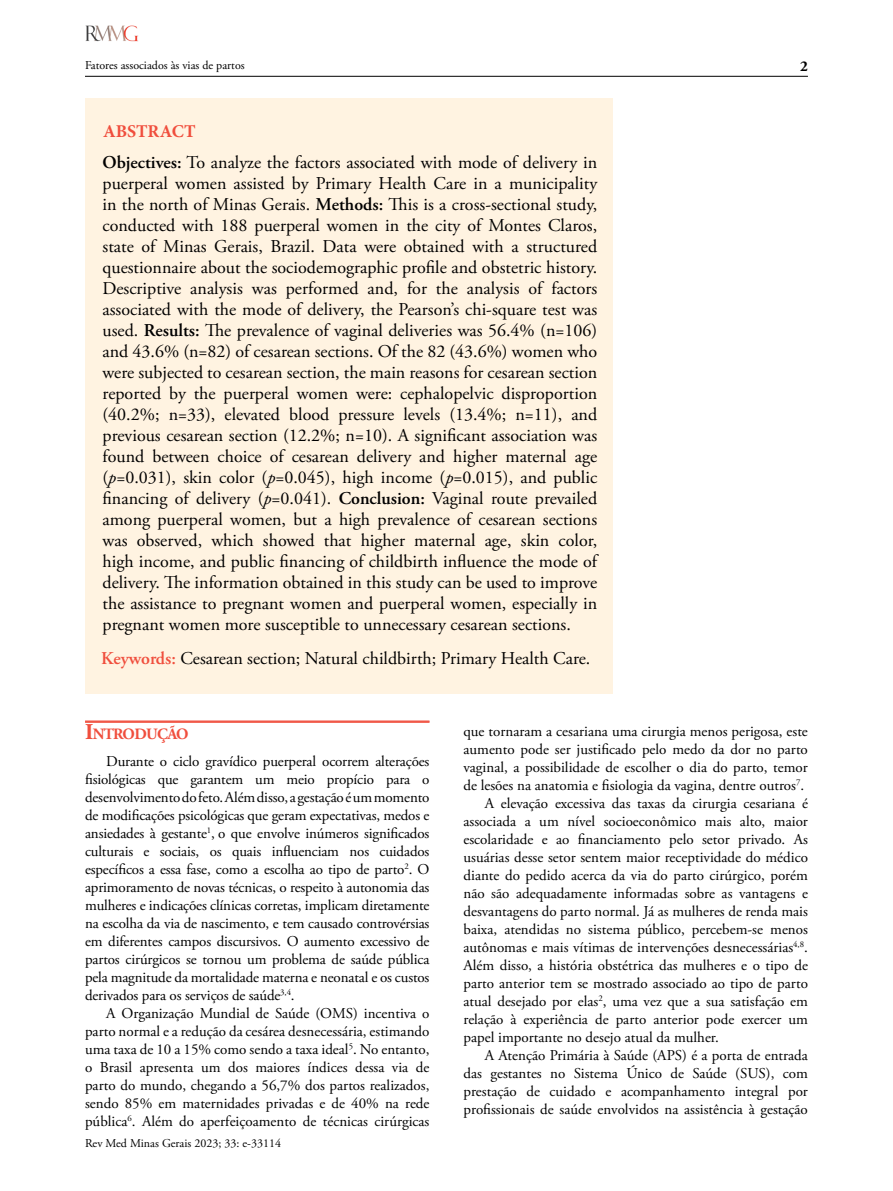
<style>
.page{position:relative;width:893px;height:1191px;background:#fff}
.page>*{position:absolute;margin:0;border:0;box-sizing:border-box;transform-origin:0 0}
.Resumo_Abstract{font:18px/21px "Adobe Garamond Pro";color:#000;text-align:justify}
.Palavras-chave_Keywo{font:18px "Adobe Garamond Pro";color:#000}
.Tópico_Resumo{font:700 18px "Minion Pro";color:#f04e3d}
.Tópico{font:700 15.75px "Adobe Garamond Pro";letter-spacing:-.045em;color:#f04e3d}
.Texto{font:15px/18px "Adobe Garamond Pro";color:#000;text-align:justify}
.t1{font:700 15px "Adobe Garamond Pro";color:#000}
.t2{font:12px "Adobe Garamond Pro";color:#000101}
.t3{font:12px "Adobe Garamond Pro";color:#000}
.s1{font-weight:600}
.s2{font-style:italic}
.s3{font-weight:600;color:#f04e3d}
.s4{font-size:22.5px}
</style>
<div class="page">
<hr style="left:85px;top:76px;width:723px;height:1px;background:#000">
<img style="left:85px;top:26px;width:53px;height:16px">
<hr style="left:85px;top:720px;width:344px;height:1px;background:#f04e3d">
<hr style="left:85px;top:721px;width:344px;height:1px;background:#f04e3d">
<hr style="left:85px;top:722px;width:344px;height:1px;background:#f04e3d">
<div style="left:85px;top:98px;width:527px;height:595px;background:#fff3e1"></div>
<p class="t3" style="left:85px;top:58px;width:161px">Fatores associados às vias de partos</p>
<p class="Tópico_Resumo" style="left:103px;top:118px;width:94px">ABSTRACT</p>
<p class="Resumo_Abstract" style="left:103px;top:152px;width:496px"><span class="s1">Objectives:</span> To analyze the factors associated with mode of delivery in puerperal women assisted by Primary Health Care in a municipality in the north of Minas Gerais. <span class="s1">Methods:</span> This is a cross-sectional study, conducted with 188 puerperal women in the city of Montes Claros, state of Minas Gerais, Brazil. Data were obtained with a structured questionnaire about the sociodemographic profile and obstetric history.<br>Descriptive analysis was performed and, for the analysis of factors associated with the mode of delivery, the Pearson’s chi-square test was used. <span class="s1">Results:</span> The prevalence of vaginal deliveries was 56.4% (n=106) and 43.6% (n=82) of cesarean sections. Of the 82 (43.6%) women who were subjected to cesarean section, the main reasons for cesarean section reported by the puerperal women were: cephalopelvic disproportion (40.2%; n=33), elevated blood pressure levels (13.4%; n=11), and previous cesarean section (12.2%; n=10). A significant association was found between choice of cesarean delivery and higher maternal age (<span class="s2">p</span>=0.031), skin color (<span class="s2">p</span>=0.045), high income (<span class="s2">p</span>=0.015), and public financing of delivery (<span class="s2">p</span>=0.041). <span class="s1">Conclusion:</span> Vaginal route prevailed among puerperal women, but a high prevalence of cesarean sections was observed, which showed that higher maternal age, skin color, high income, and public financing of childbirth influence the mode of delivery. The information obtained in this study can be used to improve the assistance to pregnant women and puerperal women, especially in pregnant women more susceptible to unnecessary cesarean sections.</p>
<p class="Palavras-chave_Keywo" style="left:101px;top:647px;width:491px"><span class="s3">Keywords:</span> Cesarean section; Natural childbirth; Primary Health Care.</p>
<p class="t1" style="left:800px;top:58px;width:9px">2</p>
<p class="Tópico" style="left:85px;top:725px;width:105px"><span class="s4">I</span>NTRODUÇÃO</p>
<p class="Texto" style="left:85px;top:752px;width:346px;text-indent:21px">Durante o ciclo gravídico puerperal ocorrem alterações fisiológicas que garantem um meio propício para o desenvolvimento do feto. Além disso, a gestação é um momento de modificações psicológicas que geram expectativas, medos e ansiedades à gestante<sup>1</sup>, o que envolve inúmeros significados culturais e sociais, os quais influenciam nos cuidados específicos a essa fase, como a escolha ao tipo de parto<sup>2</sup>. O aprimoramento de novas técnicas, o respeito à autonomia das mulheres e indicações clínicas corretas, implicam diretamente na escolha da via de nascimento, e tem causado controvérsias em diferentes campos discursivos. O aumento excessivo de partos cirúrgicos se tornou um problema de saúde pública pela magnitude da mortalidade materna e neonatal e os custos derivados para os serviços de saúde<sup>3,4</sup>.</p>
<p class="Texto" style="left:85px;top:1004px;width:346px;text-indent:21px">A Organização Mundial de Saúde (OMS) incentiva o parto normal e a redução da cesárea desnecessária, estimando uma taxa de 10 a 15% como sendo a taxa ideal<sup>5</sup>. No entanto, o Brasil apresenta um dos maiores índices dessa via de parto do mundo, chegando a 56,7% dos partos realizados, sendo 85% em maternidades privadas e de 40% na rede pública<sup>6</sup>. Além do aperfeiçoamento de técnicas cirúrgicas</p>
<p class="t2" style="left:85px;top:1135px;width:197px">Rev Med Minas Gerais 2023; 33: e-33114</p>
<p class="Texto" style="left:463px;top:723px;width:346px">que tornaram a cesariana uma cirurgia menos perigosa, este aumento pode ser justificado pelo medo da dor no parto vaginal, a possibilidade de escolher o dia do parto, temor de lesões na anatomia e fisiologia da vagina, dentre outros<sup>7</sup>.</p>
<p class="Texto" style="left:463px;top:795px;width:346px;text-indent:21px">A elevação excessiva das taxas da cirurgia cesariana é associada a um nível socioeconômico mais alto, maior escolaridade e ao financiamento pelo setor privado. As usuárias desse setor sentem maior receptividade do médico diante do pedido acerca da via do parto cirúrgico, porém não são adequadamente informadas sobre as vantagens e desvantagens do parto normal. Já as mulheres de renda mais baixa, atendidas no sistema público, percebem-se menos autônomas e mais vítimas de intervenções desnecessárias<sup>4,8</sup>.<br>Além disso, a história obstétrica das mulheres e o tipo de parto anterior tem se mostrado associado ao tipo de parto atual desejado por elas<sup>2</sup>, uma vez que a sua satisfação em relação à experiência de parto anterior pode exercer um papel importante no desejo atual da mulher.</p>
<p class="Texto" style="left:463px;top:1047px;width:346px;text-indent:21px">A Atenção Primária à Saúde (APS) é a porta de entrada das gestantes no Sistema Único de Saúde (SUS), com prestação de cuidado e acompanhamento integral por profissionais de saúde envolvidos na assistência à gestação</p>
</div>
